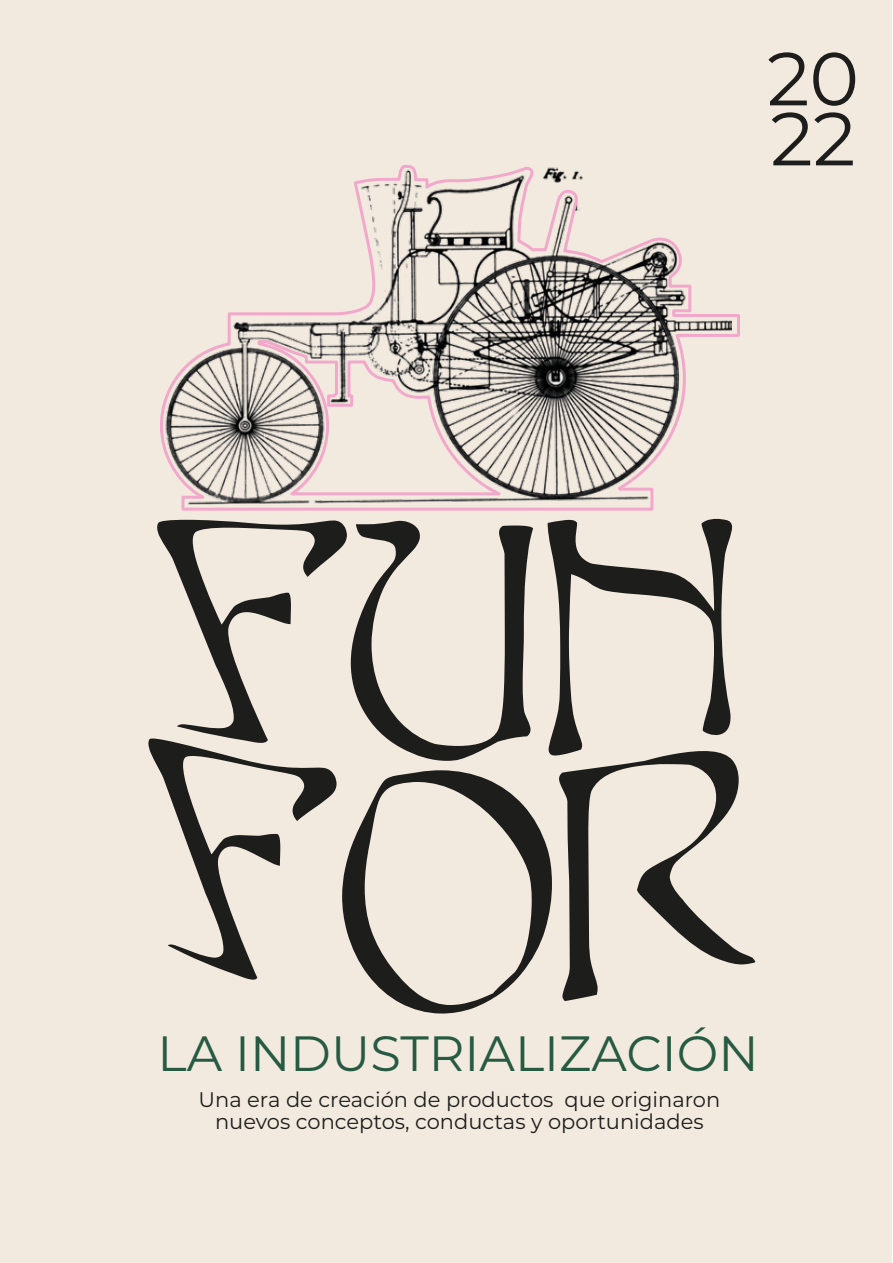
<style>
.page{position:relative;width:893px;height:1263px;background:#fff}
.page>*{position:absolute;margin:0;border:0;box-sizing:border-box;transform-origin:0 0}
.t1{font:75px/60px "Montserrat";color:#1d1d1b}
.t2{font:49.5px "Montserrat";color:#275a42}
.t3{font:21px/22.5px "Montserrat";color:#1d1d1b;text-align:center}
</style>
<div class="page">
<div style="left:1px;top:0;width:891px;height:1263px;background:#f2eadf"></div>
<svg style="left:157px;top:520px;width:376px;height:241px"></svg>
<svg style="left:548px;top:520px;width:184px;height:236px"></svg>
<svg style="left:148px;top:737px;width:189px;height:243px"></svg>
<svg style="left:342px;top:770px;width:210px;height:244px"></svg>
<svg style="left:559px;top:749px;width:196px;height:252px"></svg>
<svg style="left:160px;top:344px;width:494px;height:167px"></svg>
<svg style="left:256px;top:492px;width:255px;height:5px"></svg>
<svg style="left:223px;top:165px;width:517px;height:327px"></svg>
<h1 class="t1" style="left:767px;top:46px;width:93px">20<br>22</h1>
<h2 class="t2" style="left:157px;top:1019px;width:603px">LA INDUSTRIALIZACIÓN</h2>
<p class="t3" style="left:198px;top:1087px;width:523px">Una era de creación de productos que originaron nuevos conceptos, conductas y oportunidades</p>
</div>
